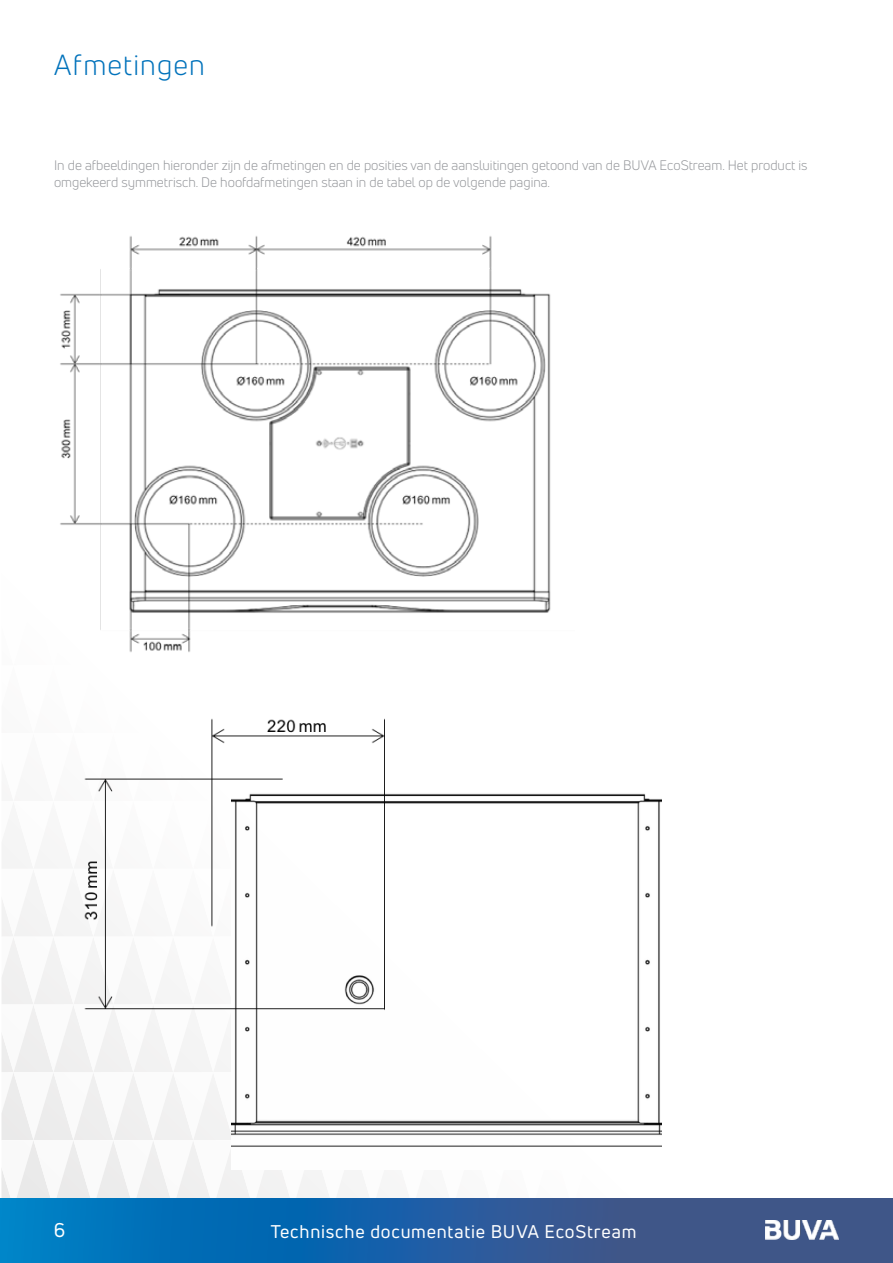
<style>
.page{position:relative;width:893px;height:1263px;background:#fff}
.page>*{position:absolute;margin:0;border:0;box-sizing:border-box;transform-origin:0 0}
.t1{font:28.5px "Uni Neue";letter-spacing:.04em;color:#0072bb}
.t2{font:19.5px "Uni Neue";color:#fff}
.t3{font:18px "Uni Neue";letter-spacing:.045em;color:#fff}
.t4{font:13.5px/16.2px "Uni Neue";color:#94969a}
</style>
<div class="page">
<svg style="left:1px;top:799px;width:661px;height:399px"></svg>
<svg style="left:0;top:1198px;width:893px;height:65px;background:#1f62a1"></svg>
<img style="left:765px;top:1220px;width:74px;height:19px">
<img style="left:60px;top:236px;width:491px;height:416px">
<img style="left:232px;top:793px;width:429px;height:376px">
<img style="left:75px;top:718px;width:316px;height:300px">
<h1 class="t1" style="left:54px;top:48px;width:152px">Afmetingen</h1>
<p class="t4" style="left:54px;top:157px;width:755px">In de afbeeldingen hieronder zijn de afmetingen en de posities van de aansluitingen getoond van de BUVA EcoStream. Het product is omgekeerd symmetrisch. De hoofdafmetingen staan in de tabel op de volgende pagina.</p>
<h2 class="t2" style="left:54px;top:1218px;width:13px">6</h2>
<h3 class="t3" style="left:271px;top:1220px;width:367px">Technische documentatie BUVA EcoStream</h3>
</div>
